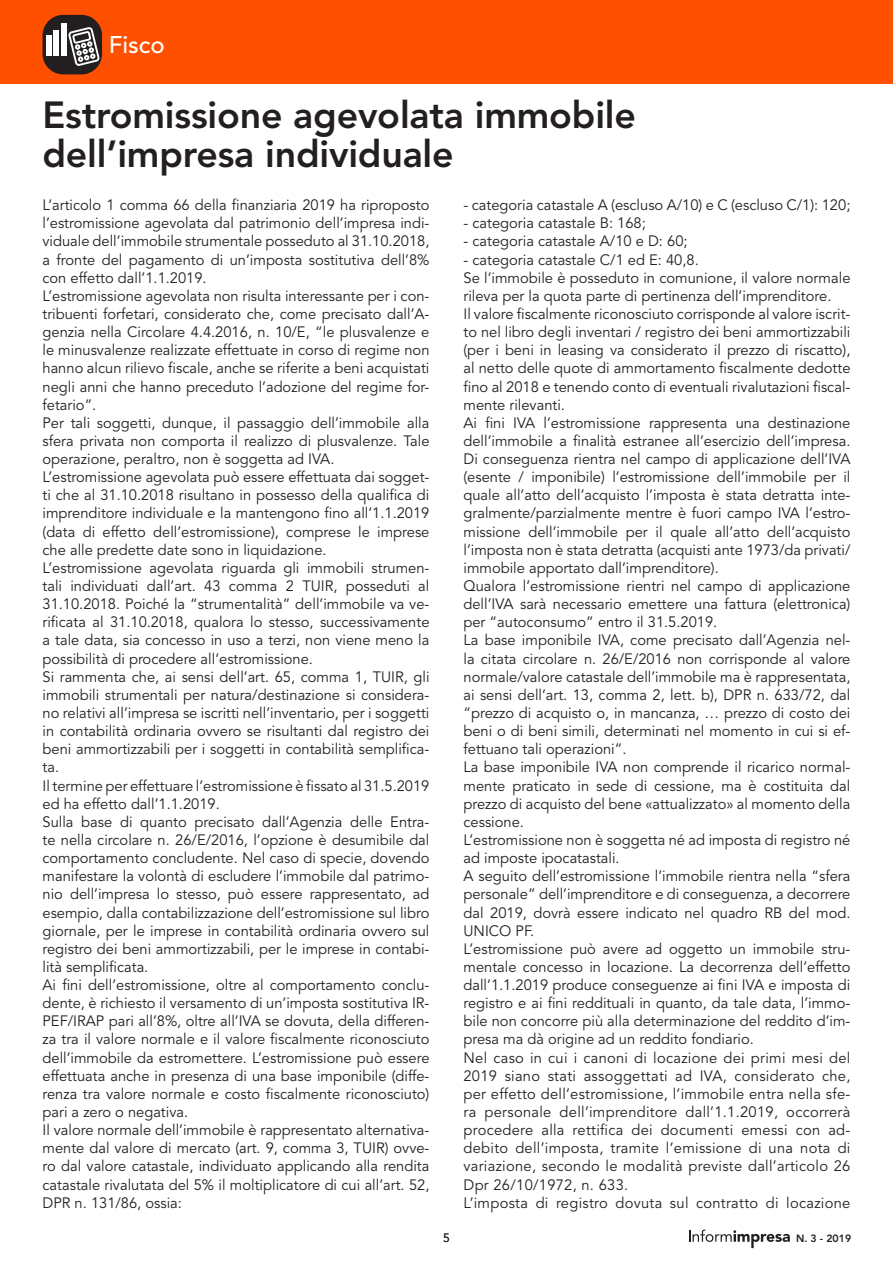
<style>
.page{position:relative;width:893px;height:1263px;background:#fff}
.page>*{position:absolute;margin:0;border:0;box-sizing:border-box;transform-origin:0 0}
.Normale{font:800 37.5px/39px "Avenir LT Std";letter-spacing:-.005em;color:#231f20}
.t1{font:500 24px "Avenir LT Std";color:#fff}
.Normale-2{font:15px/18.1px "Avenir LT Std";color:#231f20;text-align:justify}
.Normale-3{font:15px "Avenir LT Std";letter-spacing:.02em;color:#231f20}
.t2{font:12px "Avenir LT Std";color:#231f20}
.t3{font:800 10.5px "Avenir LT Std";color:#231f20}
</style>
<div class="page">
<div style="left:0;top:0;width:893px;height:83px;background:#ff5000"></div>
<div style="left:43px;top:15px;width:59px;height:59px;background:#231f20;border-radius:21px"></div>
<svg style="left:68px;top:26px;width:32px;height:39px"></svg>
<div style="left:46px;top:35px;width:6px;height:20px;background:#fff"></div>
<div style="left:53px;top:30px;width:6px;height:26px;background:#fff"></div>
<div style="left:61px;top:23px;width:6px;height:33px;background:#fff"></div>
<svg style="left:689px;top:1229px;width:101px;height:19px"></svg>
<h2 class="t1" style="left:109px;top:31px;width:58px">Fisco</h2>
<p class="Normale" style="left:43px;top:96px;width:595px">Estromissione agevolata immobile dell’impresa individuale</p>
<p class="Normale-2" style="left:43px;top:196px;width:388px">L’articolo 1 comma 66 della finanziaria 2019 ha riproposto l’estromissione agevolata dal patrimonio dell’impresa indi&shy;viduale dell’immobile strumentale posseduto al 31.10.2018, a fronte del pagamento di un’imposta sostitutiva dell’8% con effetto dall’1.1.2019.</p>
<p class="Normale-2" style="left:43px;top:287px;width:388px">L’estromissione agevolata non risulta interessante per i con&shy;tribuenti forfetari, considerato che, come precisato dall’A&shy;genzia nella Circolare 4.4.2016, n. 10/E, “le plusvalenze e le minusvalenze realizzate effettuate in corso di regime non hanno alcun rilievo fiscale, anche se riferite a beni acquistati negli anni che hanno preceduto l’adozione del regime for&shy;fetario”.</p>
<p class="Normale-2" style="left:43px;top:414px;width:388px">Per tali soggetti, dunque, il passaggio dell’immobile alla sfera privata non comporta il realizzo di plusvalenze. Tale operazione, peraltro, non è soggetta ad IVA.</p>
<p class="Normale-2" style="left:43px;top:468px;width:388px">L’estromissione agevolata può essere effettuata dai sogget&shy;ti che al 31.10.2018 risultano in possesso della qualifica di imprenditore individuale e la mantengono fino all’1.1.2019 (data di effetto dell’estromissione), comprese le imprese che alle predette date sono in liquidazione.</p>
<p class="Normale-2" style="left:43px;top:559px;width:388px">L’estromissione agevolata riguarda gli immobili strumen&shy;tali individuati dall’art. 43 comma 2 TUIR, posseduti al 31.10.2018. Poiché la “strumentalità” dell’immobile va ve&shy;rificata al 31.10.2018, qualora lo stesso, successivamente a tale data, sia concesso in uso a terzi, non viene meno la possibilità di procedere all’estromissione.</p>
<p class="Normale-2" style="left:43px;top:668px;width:388px">Si rammenta che, ai sensi dell’art. 65, comma 1, TUIR, gli immobili strumentali per natura/destinazione si considera&shy;no relativi all’impresa se iscritti nell’inventario, per i soggetti in contabilità ordinaria ovvero se risultanti dal registro dei beni ammortizzabili per i soggetti in contabilità semplifica&shy;ta.</p>
<p class="Normale-2" style="left:43px;top:777px;width:388px">Il termine per effettuare l’estromissione è fissato al 31.5.2019 ed ha effetto dall’1.1.2019.</p>
<p class="Normale-2" style="left:43px;top:813px;width:388px">Sulla base di quanto precisato dall’Agenzia delle Entra&shy;te nella circolare n. 26/E/2016, l’opzione è desumibile dal comportamento concludente. Nel caso di specie, dovendo manifestare la volontà di escludere l’immobile dal patrimo&shy;nio dell’impresa lo stesso, può essere rappresentato, ad esempio, dalla contabilizzazione dell’estromissione sul libro giornale, per le imprese in contabilità ordinaria ovvero sul registro dei beni ammortizzabili, per le imprese in contabi&shy;lità semplificata.</p>
<p class="Normale-2" style="left:43px;top:976px;width:388px">Ai fini dell’estromissione, oltre al comportamento conclu&shy;dente, è richiesto il versamento di un’imposta sostitutiva IR-PEF/IRAP pari all’8%, oltre all’IVA se dovuta, della differen&shy;za tra il valore normale e il valore fiscalmente riconosciuto dell’immobile da estromettere. L’estromissione può essere effettuata anche in presenza di una base imponibile (diffe&shy;renza tra valore normale e costo fiscalmente riconosciuto) pari a zero o negativa.</p>
<p class="Normale-2" style="left:43px;top:1121px;width:388px">Il valore normale dell’immobile è rappresentato alternativa&shy;mente dal valore di mercato (art. 9, comma 3, TUIR) ovve&shy;ro dal valore catastale, individuato applicando alla rendita catastale rivalutata del 5% il moltiplicatore di cui all’art. 52, DPR n. 131/86, ossia:</p>
<p class="Normale-2" style="left:463px;top:196px;width:388px">- categoria catastale A (escluso A/10) e C (escluso C/1): 120;</p>
<p class="Normale-2" style="left:463px;top:214px;width:184px">- categoria catastale B: 168;</p>
<p class="Normale-2" style="left:463px;top:233px;width:226px">- categoria catastale A/10 e D: 60;</p>
<p class="Normale-2" style="left:463px;top:251px;width:237px">- categoria catastale C/1 ed E: 40,8.</p>
<p class="Normale-2" style="left:463px;top:269px;width:388px">Se l’immobile è posseduto in comunione, il valore normale rileva per la quota parte di pertinenza dell’imprenditore.</p>
<p class="Normale-2" style="left:463px;top:305px;width:388px">Il valore fiscalmente riconosciuto corrisponde al valore iscrit&shy;to nel libro degli inventari / registro dei beni ammortizzabili (per i beni in leasing va considerato il prezzo di riscatto), al netto delle quote di ammortamento fiscalmente dedotte fino al 2018 e tenendo conto di eventuali rivalutazioni fiscal&shy;mente rilevanti.</p>
<p class="Normale-2" style="left:463px;top:414px;width:388px">Ai fini IVA l’estromissione rappresenta una destinazione dell’immobile a finalità estranee all’esercizio dell’impresa.<br>Di conseguenza rientra nel campo di applicazione dell’IVA (esente / imponibile) l’estromissione dell’immobile per il quale all’atto dell’acquisto l’imposta è stata detratta inte&shy;gralmente/parzialmente mentre è fuori campo IVA l’estro&shy;missione dell’immobile per il quale all’atto dell’acquisto l’imposta non è stata detratta (acquisti ante 1973/da privati/ immobile apportato dall’imprenditore).</p>
<p class="Normale-2" style="left:463px;top:577px;width:388px">Qualora l’estromissione rientri nel campo di applicazione dell’IVA sarà necessario emettere una fattura (elettronica) per “autoconsumo” entro il 31.5.2019.</p>
<p class="Normale-2" style="left:463px;top:632px;width:388px">La base imponibile IVA, come precisato dall’Agenzia nel&shy;la citata circolare n. 26/E/2016 non corrisponde al valore normale/valore catastale dell’immobile ma è rappresentata, ai sensi dell’art. 13, comma 2, lett. b), DPR n. 633/72, dal “prezzo di acquisto o, in mancanza, … prezzo di costo dei beni o di beni simili, determinati nel momento in cui si ef&shy;fettuano tali operazioni”.</p>
<p class="Normale-2" style="left:463px;top:758px;width:388px">La base imponibile IVA non comprende il ricarico normal&shy;mente praticato in sede di cessione, ma è costituita dal prezzo di acquisto del bene «attualizzato» al momento della cessione.</p>
<p class="Normale-2" style="left:463px;top:831px;width:388px">L’estromissione non è soggetta né ad imposta di registro né ad imposte ipocatastali.</p>
<p class="Normale-2" style="left:463px;top:867px;width:388px">A seguito dell’estromissione l’immobile rientra nella “sfera personale” dell’imprenditore e di conseguenza, a decorrere dal 2019, dovrà essere indicato nel quadro RB del mod.<br>UNICO PF.</p>
<p class="Normale-2" style="left:463px;top:940px;width:388px">L’estromissione può avere ad oggetto un immobile stru&shy;mentale concesso in locazione. La decorrenza dell’effetto dall’1.1.2019 produce conseguenze ai fini IVA e imposta di registro e ai fini reddituali in quanto, da tale data, l’immo&shy;bile non concorre più alla determinazione del reddito d’im&shy;presa ma dà origine ad un reddito fondiario.</p>
<p class="Normale-2" style="left:463px;top:1049px;width:388px">Nel caso in cui i canoni di locazione dei primi mesi del 2019 siano stati assoggettati ad IVA, considerato che, per effetto dell’estromissione, l’immobile entra nella sfe&shy;ra personale dell’imprenditore dall’1.1.2019, occorrerà procedere alla rettifica dei documenti emessi con ad&shy;debito dell’imposta, tramite l’emissione di una nota di variazione, secondo le modalità previste dall’articolo 26<br>Dpr 26/10/1972, n. 633.</p>
<p class="Normale-3" style="left:463px;top:1194px;width:388px">L’imposta di registro dovuta sul contratto di locazione</p>
<p class="t2" style="left:443px;top:1231px;width:8px">5</p>
<p class="t3" style="left:796px;top:1232px;width:57px">N. 3 - 2019</p>
</div>
